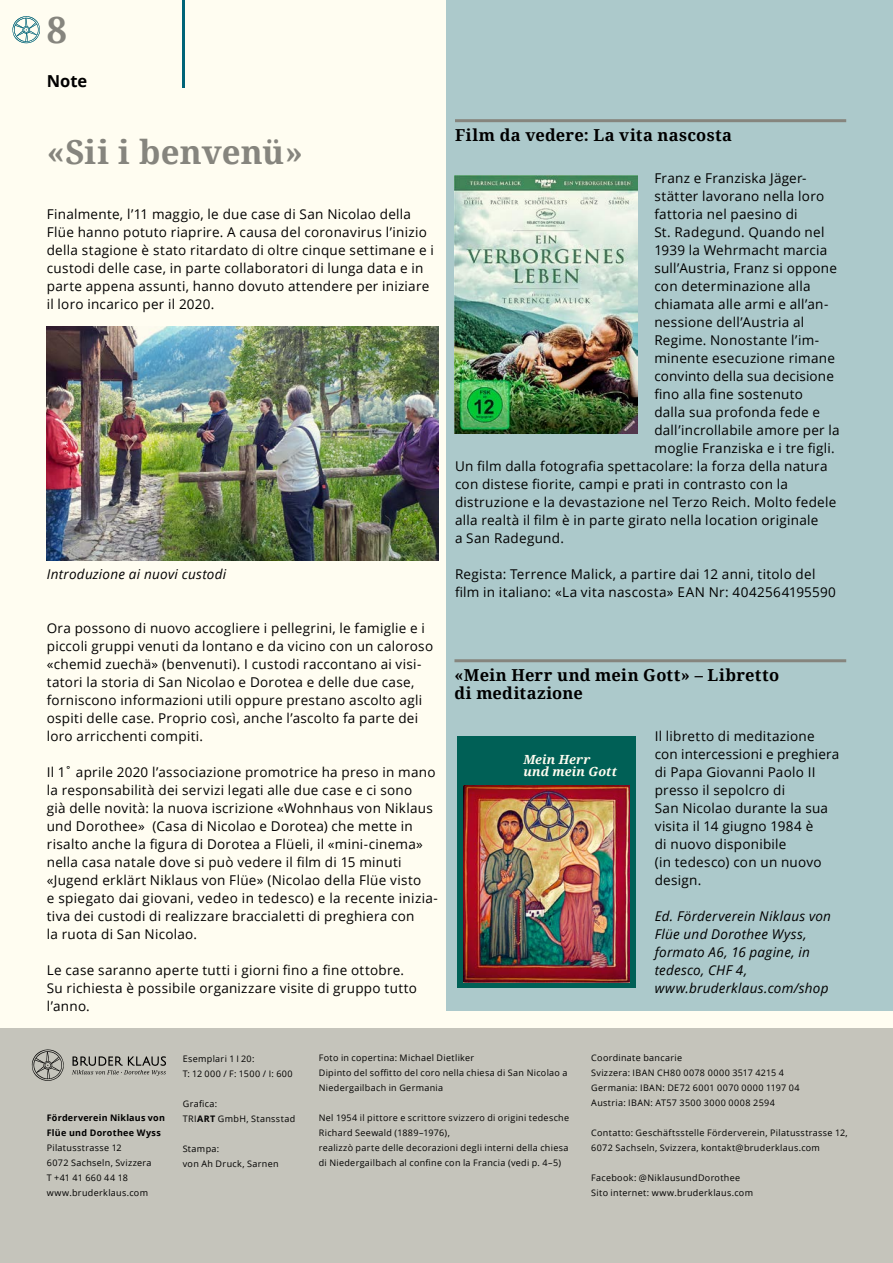
<style>
.page{position:relative;width:893px;height:1263px;background:#fff}
.page>*{position:absolute;margin:0;border:0;box-sizing:border-box;transform-origin:0 0}
.t1{font:700 36px "Noto Serif";color:#868786}
.t2{font:700 33px "Noto Serif";letter-spacing:.005em;color:#868786}
.t3{font:700 16.5px/18px "Noto Serif";letter-spacing:.015em;color:#000}
.t4{font:700 16.5px "Open Sans";color:#000}
.t5{font:13.5px/18px "Open Sans";letter-spacing:.02em;color:#000}
.t6{font:italic 13.5px/18px "Open Sans";letter-spacing:.02em;color:#000}
.t7{font:italic 700 12.6px/12.6px "Noto Serif";letter-spacing:.015em;color:#fff}
.t8{font:9px/15px "Open Sans";letter-spacing:.035em;color:#000}
.t9{font:700 9px/15px "Open Sans";letter-spacing:.03em;color:#000}
.s1{font-weight:700}
</style>
<div class="page">
<img style="left:0;top:0;width:893px;height:1263px">
<h1 class="t1" style="left:47px;top:4px;width:22px">8</h1>
<p class="t4" style="left:47px;top:70px;width:42px">Note</p>
<h2 class="t2" style="left:47px;top:128px;width:258px">«Sii i benvenü»</h2>
<p class="t5" style="left:47px;top:204px;width:389px">Finalmente, l’11 maggio, le due case di San Nicolao della Flüe hanno potuto riaprire. A causa del coronavirus l’inizio della stagione è stato ritardato di oltre cinque settimane e i custodi delle case, in parte collaboratori di lunga data e in parte appena assunti, hanno dovuto attendere per iniziare il loro incarico per il 2020.</p>
<p class="t6" style="left:47px;top:564px;width:181px">Introduzione ai nuovi custodi</p>
<p class="t5" style="left:47px;top:618px;width:388px">Ora possono di nuovo accogliere i pellegrini, le famiglie e i piccoli gruppi venuti da lontano e da vicino con un caloroso «chemid zuechä» (benvenuti). I custodi raccontano ai visi&shy;tatori la storia di San Nicolao e Dorotea e delle due case, forniscono informazioni utili oppure prestano ascolto agli ospiti delle case. Proprio così, anche l’ascolto fa parte dei loro arricchenti compiti.</p>
<p class="t5" style="left:47px;top:762px;width:393px">Il 1˚ aprile 2020 l’associazione promotrice ha preso in mano la responsabilità dei servizi legati alle due case e ci sono<br>già delle novità: la nuova iscrizione «Wohnhaus von Niklaus und Dorothee» (Casa di Nicolao e Dorotea) che mette in risalto anche la figura di Dorotea a Flüeli, il «mini-cinema» nella casa natale dove si può vedere il film di 15 minuti «Jugend erklärt Niklaus von Flüe» (Nicolao della Flüe visto<br>e spiegato dai giovani, vedeo in tedesco) e la recente inizia&shy;tiva dei custodi di realizzare braccialetti di preghiera con<br>la ruota di San Nicolao.</p>
<p class="t5" style="left:47px;top:960px;width:372px">Le case saranno aperte tutti i giorni fino a fine ottobre.<br>Su richiesta è possibile organizzare visite di gruppo tutto l’anno.</p>
<p class="t3" style="left:455px;top:125px;width:279px">Film da vedere: La vita nascosta</p>
<p class="t5" style="left:654px;top:168px;width:154px">Franz e Franziska Jäger-</p>
<p class="t5" style="left:654px;top:186px;width:171px">stätter lavorano nella loro</p>
<p class="t5" style="left:654px;top:204px;width:145px">fattoria nel paesino di</p>
<p class="t5" style="left:654px;top:222px;width:172px">St. Radegund. Quando nel</p>
<p class="t5" style="left:654px;top:240px;width:174px">1939 la Wehrmacht marcia</p>
<p class="t5" style="left:654px;top:258px;width:184px">sull’Austria, Franz si oppone</p>
<p class="t5" style="left:654px;top:276px;width:158px">con determinazione alla</p>
<p class="t5" style="left:654px;top:294px;width:176px">chiamata alle armi e all’an-</p>
<p class="t5" style="left:654px;top:312px;width:151px">nessione dell’Austria al</p>
<p class="t5" style="left:654px;top:330px;width:166px">Regime. Nonostante l’im-</p>
<p class="t5" style="left:654px;top:348px;width:182px">minente esecuzione rimane</p>
<p class="t5" style="left:654px;top:366px;width:181px">convinto della sua decisione</p>
<p class="t5" style="left:654px;top:384px;width:150px">fino alla fine sostenuto</p>
<p class="t5" style="left:654px;top:402px;width:167px">dalla sua profonda fede e</p>
<p class="t5" style="left:654px;top:420px;width:187px">dall’incrollabile amore per la</p>
<p class="t5" style="left:654px;top:438px;width:182px">moglie Franziska e i tre figli.</p>
<p class="t5" style="left:455px;top:456px;width:374px">Un film dalla fotografia spettacolare: la forza della natura</p>
<p class="t5" style="left:455px;top:474px;width:334px">con distese fiorite, campi e prati in contrasto con la</p>
<p class="t5" style="left:455px;top:492px;width:383px">distruzione e la devastazione nel Terzo Reich. Molto fedele</p>
<p class="t5" style="left:455px;top:510px;width:365px">alla realtà il film è in parte girato nella location originale</p>
<p class="t5" style="left:455px;top:528px;width:111px">a San Radegund.</p>
<p class="t5" style="left:455px;top:564px;width:382px">Regista: Terrence Malick, a partire dai 12 anni, titolo del film in italiano: «La vita nascosta» EAN Nr: 4042564195590</p>
<p class="t3" style="left:454px;top:665px;width:326px">«Mein Herr und mein Gott» – Libretto di meditazione</p>
<p class="t5" style="left:655px;top:726px;width:186px">Il libretto di meditazione con intercessioni e preghiera di Papa Giovanni Paolo II presso il sepolcro di<br>San Nicolao durante la sua visita il 14 giugno 1984 è<br>di nuovo disponibile<br>(in tedesco) con un nuovo design.</p>
<p class="t6" style="left:655px;top:906px;width:178px">Ed. Förderverein Niklaus von<br>Flüe und Dorothee Wyss, formato A6, 16 pagine, in tedesco, CHF 4, www.bruderklaus.com/shop</p>
<p class="t7" style="left:523px;top:752px;width:95px">Mein Herr und mein Gott</p>
<p class="t9" style="left:47px;top:1110px;width:120px">Förderverein Niklaus von<br>Flüe und Dorothee Wyss</p>
<p class="t8" style="left:47px;top:1140px;width:106px">Pilatusstrasse 12<br>6072 Sachseln, Svizzera<br>T +41 41 660 44 18 www.bruderklaus.com</p>
<p class="t8" style="left:183px;top:1051px;width:112px">Esemplari 1 I 20:<br>T: 12 000 / F: 1500 / I: 600</p>
<p class="t8" style="left:183px;top:1096px;width:114px">Grafica:<br>TRI<span class="s1">ART</span> GmbH, Stansstad</p>
<p class="t8" style="left:183px;top:1141px;width:97px">Stampa:<br>von Ah Druck, Sarnen</p>
<p class="t8" style="left:319px;top:1050px;width:250px">Foto in copertina: Michael Dietliker<br>Dipinto del soffitto del coro nella chiesa di San Nicolao a<br>Niedergailbach in Germania</p>
<p class="t8" style="left:319px;top:1110px;width:252px">Nel 1954 il pittore e scrittore svizzero di origini tedesche Richard Seewald (1889–1976),<br>realizzò parte delle decorazioni degli interni della chiesa di Niedergailbach al confine con la Francia (vedi p. 4–5)</p>
<p class="t8" style="left:591px;top:1050px;width:210px">Coordinate bancarie<br>Svizzera: IBAN CH80 0078 0000 3517 4215 4<br>Germania: IBAN: DE72 6001 0070 0000 1197 04<br>Austria: IBAN: AT57 3500 3000 0008 2594</p>
<p class="t8" style="left:591px;top:1125px;width:258px">Contatto: Geschäftsstelle Förderverein, Pilatusstrasse 12,<br>6072 Sachseln, Svizzera, kontakt@bruderklaus.com</p>
<p class="t8" style="left:591px;top:1170px;width:163px">Facebook: @NiklausundDorothee<br>Sito internet: www.bruderklaus.com</p>
</div>
